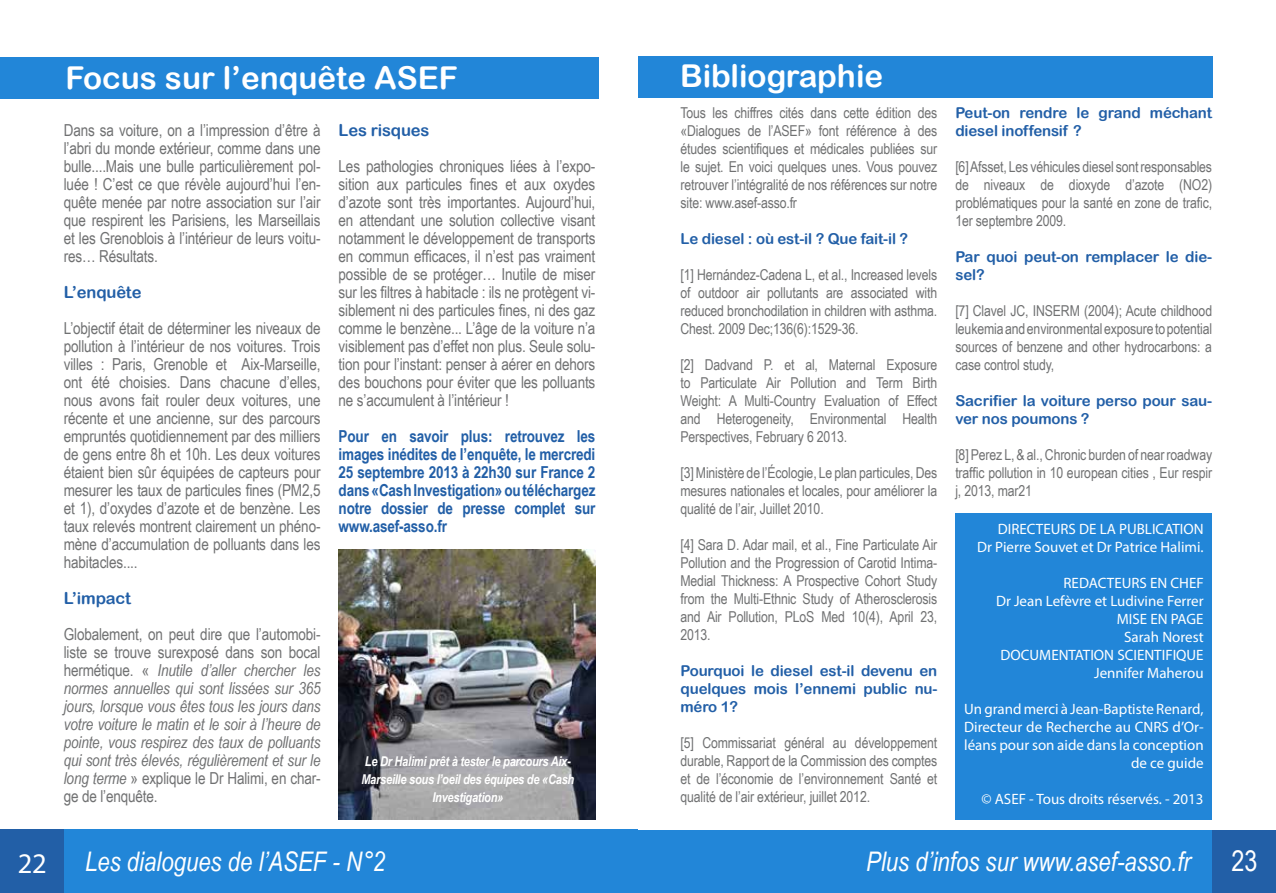
<style>
.page{position:relative;width:1276px;height:893px;background:#fff}
.page>*{position:absolute;margin:0;border:0;box-sizing:border-box;transform-origin:0 0}
.t1{font:31.5px "Arial Rounded MT Bold";color:#fff}
.t2{font:28.5px "Myriad Pro";color:#fff}
.t3{font:28.5px "Arial Narrow";color:#fff}
.t4{font:italic 27px "Arial Narrow";color:#fff}
.t5{font:16.5px/18px "Arial Narrow";letter-spacing:-.01em;color:#707172;text-align:justify}
.t6{font:italic 16.5px/18px "Arial Narrow";letter-spacing:-.01em;color:#707172;text-align:justify}
.t7{font:700 16.5px/18px "Arial Narrow";letter-spacing:-.01em;color:#225fa7;text-align:justify}
.t8{font:16.5px "Arial Rounded MT Bold";letter-spacing:-.01em;color:#225fa7}
.t9{font:15px/18px "Arial Narrow";letter-spacing:-.01em;color:#707172;text-align:justify}
.t10{font:15px/18px "Myriad Pro";color:#fff;text-align:right}
.t11{font:15px/18px "Arial Rounded MT Bold";letter-spacing:-.01em;color:#225fa7}
.t12{font:italic 700 13.5px/18px "Arial Narrow";letter-spacing:-.02em;color:#fff;text-align:center}
.s1{font-style:normal}
</style>
<div class="page">
<div style="left:64px;top:829px;width:574px;height:64px;background:#2286d8"></div>
<div style="left:638px;top:829px;width:574px;height:64px;background:#2286d8"></div>
<div style="left:0;top:829px;width:64px;height:64px;background:#225fa7"></div>
<div style="left:1212px;top:829px;width:64px;height:64px;background:#225fa7"></div>
<div style="left:638px;top:56px;width:574px;height:42px;background:#2286d8"></div>
<div style="left:0;top:58px;width:598px;height:41px;background:#2286d8"></div>
<img style="left:339px;top:550px;width:256px;height:270px">
<div style="left:955px;top:514px;width:257px;height:306px;background:#2286d8"></div>
<h1 class="t1" style="left:65px;top:60px;width:372px">Focus sur l’enquête ASEF</h1>
<p class="t5" style="left:64px;top:120px;width:258px">Dans sa voiture, on a l’impression d’être à l’abri du monde extérieur, comme dans une bulle....Mais une bulle particulièrement pol&shy;luée ! C’est ce que révèle aujourd’hui l’en&shy;quête menée par notre association sur l’air que respirent les Parisiens, les Marseillais et les Grenoblois à l’intérieur de leurs voitu&shy;res… Résultats.</p>
<p class="t8" style="left:64px;top:282px;width:79px">L’enquête</p>
<p class="t5" style="left:64px;top:318px;width:258px">L’objectif était de déterminer les niveaux de pollution à l’intérieur de nos voitures. Trois villes : Paris, Grenoble et Aix-Marseille, ont été choisies. Dans chacune d’elles, nous avons fait rouler deux voitures, une récente et une ancienne, sur des parcours empruntés quotidiennement par des milliers de gens entre 8h et 10h. Les deux voitures étaient bien sûr équipées de capteurs pour mesurer les taux de particules fines (PM2,5 et 1), d’oxydes d’azote et de benzène. Les taux relevés montrent clairement un phéno&shy;mène d’accumulation de polluants dans les habitacles....</p>
<p class="t8" style="left:64px;top:588px;width:69px">L’impact</p>
<p class="t6" style="left:64px;top:625px;width:258px"><span class="s1">Globalement, on peut dire que l’automobi&shy;liste se trouve surexposé dans son bocal hermétique. «</span> Inutile d’aller chercher les normes annuelles qui sont lissées sur 365 jours, lorsque vous êtes tous les jours dans votre voiture le matin et le soir à l’heure de pointe, vous respirez des taux de polluants qui sont très élevés, régulièrement et sur le long terme <span class="s1">» explique le Dr Halimi, en char&shy;ge de l’enquête.</span></p>
<p class="t8" style="left:339px;top:120px;width:92px">Les risques</p>
<p class="t5" style="left:339px;top:156px;width:258px">Les pathologies chroniques liées à l’expo&shy;sition aux particules fines et aux oxydes d’azote sont très importantes. Aujourd’hui, en attendant une solution collective visant notamment le développement de transports en commun efficaces, il n’est pas vraiment possible de se protéger… Inutile de miser sur les filtres à habitacle : ils ne protègent vi&shy;siblement ni des particules fines, ni des gaz comme le benzène... L’âge de la voiture n’a visiblement pas d’effet non plus. Seule solu&shy;tion pour l’instant: penser à aérer en dehors des bouchons pour éviter que les polluants ne s’accumulent à l’intérieur !</p>
<p class="t7" style="left:339px;top:426px;width:258px">Pour en savoir plus: retrouvez les images inédites de l’enquête, le mercredi 25 septembre 2013 à 22h30 sur France 2 dans «Cash Investigation» ou téléchargez notre dossier de presse complet sur www.asef-asso.fr</p>
<p class="t12" style="left:361px;top:751px;width:214px">Le Dr Halimi prêt à tester le parcours Aix-<br>Marseille sous l’oeil des équipes de «Cash<br>Investigation»</p>
<h1 class="t1" style="left:680px;top:57px;width:205px">Bibliographie</h1>
<p class="t9" style="left:680px;top:103px;width:258px">Tous les chiffres cités dans cette édition des «Dialogues de l’ASEF» font référence à des études scientifiques et médicales publiées sur le sujet. En voici quelques unes. Vous pouvez retrouver l’intégralité de nos références sur notre site: www.asef-asso.fr</p>
<p class="t11" style="left:680px;top:229px;width:229px">Le diesel : où est-il ? Que fait-il ?</p>
<p class="t9" style="left:680px;top:265px;width:258px">[1] Hernández-Cadena L, et al., Increased levels of outdoor air pollutants are associated with reduced bronchodilation in children with asthma.<br>Chest. 2009 Dec;136(6):1529-36.</p>
<p class="t9" style="left:680px;top:355px;width:258px">[2] Dadvand P. et al, Maternal Exposure to Particulate Air Pollution and Term Birth Weight: A Multi-Country Evaluation of Effect and Heterogeneity, Environmental Health Perspectives, February 6 2013.</p>
<p class="t9" style="left:680px;top:463px;width:258px">[3] Ministère de l’Écologie, Le plan particules, Des mesures nationales et locales, pour améliorer la qualité de l’air, Juillet 2010.</p>
<p class="t9" style="left:680px;top:535px;width:258px">[4] Sara D. Adar mail, et al., Fine Particulate Air Pollution and the Progression of Carotid Intima-Medial Thickness: A Prospective Cohort Study from the Multi-Ethnic Study of Atherosclerosis and Air Pollution, PLoS Med 10(4), April 23, 2013.</p>
<p class="t11" style="left:680px;top:661px;width:258px;text-align:justify">Pourquoi le diesel est-il devenu en quelques mois l’ennemi public nu&shy;méro 1?</p>
<p class="t9" style="left:680px;top:733px;width:258px">[5] Commissariat général au développement durable, Rapport de la Commission des comptes et de l’économie de l’environnement Santé et qualité de l’air extérieur, juillet 2012.</p>
<p class="t11" style="left:955px;top:103px;width:259px">Peut-on rendre le grand méchant diesel inoffensif ?</p>
<p class="t9" style="left:955px;top:157px;width:258px">[6] Afsset, Les véhicules diesel sont responsables de niveaux de dioxyde d’azote (NO2) problématiques pour la santé en zone de trafic, 1er septembre 2009.</p>
<p class="t11" style="left:955px;top:247px;width:258px">Par quoi peut-on remplacer le die&shy;sel?</p>
<p class="t9" style="left:955px;top:301px;width:258px">[7] Clavel JC, INSERM (2004); Acute childhood leukemia and environmental exposure to potential sources of benzene and other hydrocarbons: a case control study,</p>
<p class="t11" style="left:955px;top:391px;width:258px">Sacrifier la voiture perso pour sau&shy;ver nos poumons ?</p>
<p class="t9" style="left:955px;top:445px;width:258px">[8] Perez L, &amp; al., Chronic burden of near roadway traffic pollution in 10 european cities , Eur respir j, 2013, mar21</p>
<p class="t10" style="left:977px;top:519px;width:228px">DIRECTEURS DE LA PUBLICATION<br>Dr Pierre Souvet et Dr Patrice Halimi.</p>
<p class="t10" style="left:996px;top:573px;width:209px">REDACTEURS EN CHEF<br>Dr Jean Lefèvre et Ludivine Ferrer<br>MISE EN PAGE<br>Sarah Norest<br>DOCUMENTATION SCIENTIFIQUE<br>Jennifer Maherou</p>
<p class="t10" style="left:964px;top:699px;width:241px">Un grand merci à Jean-Baptiste Renard,<br>Directeur de Recherche au CNRS d’Or&shy;léans pour son aide dans la conception de ce guide</p>
<p class="t10" style="left:981px;top:789px;width:224px">© ASEF - Tous droits réservés. - 2013</p>
<h2 class="t2" style="left:18px;top:845px;width:31px">22</h2>
<h3 class="t4" style="left:85px;top:843px;width:301px">Les dialogues de l’ASEF - N°2</h3>
<h3 class="t4" style="left:866px;top:843px;width:326px">Plus d’infos sur www.asef-asso.fr</h3>
<h2 class="t3" style="left:1231px;top:840px;width:27px">23</h2>
</div>
